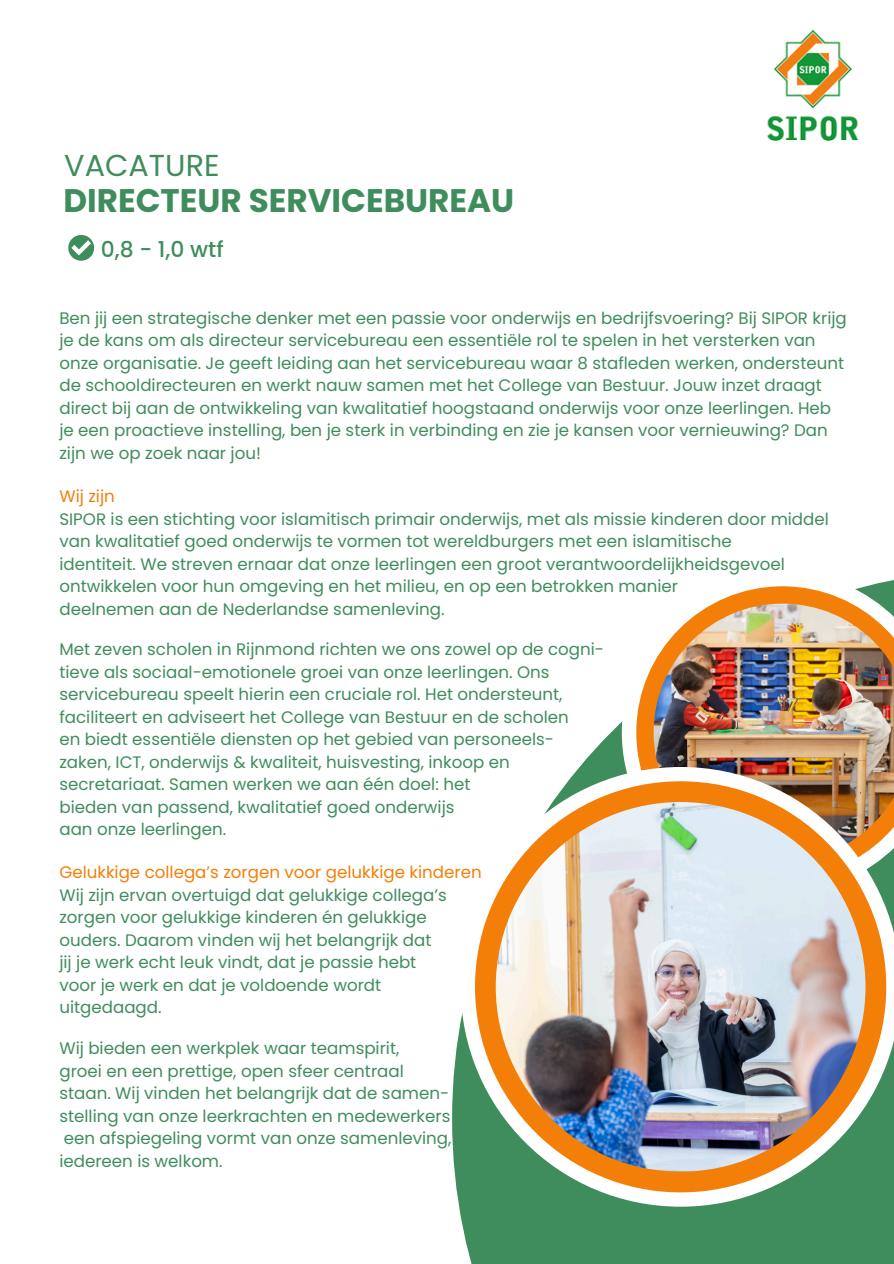
<style>
.page{position:relative;width:894px;height:1264px;background:#fff}
.page>*{position:absolute;margin:0;border:0;box-sizing:border-box;transform-origin:0 0}
.t1{font:700 32.55px "Poppins";color:#3f8d5c}
.t2{font:30.3px "Poppins";color:#3f8d5c}
.t3{font:500 21.9px "Poppins";color:#3f8d5c}
.t4{font:16.65px/22.5px "Poppins";color:#3f8d5c}
.t5{font:16.65px "Poppins";color:#f37f09}
</style>
<div class="page">
<svg style="left:452px;top:1026px;width:28px;height:237px;fill:#3f8d5c"></svg>
<svg style="left:480px;top:722px;width:413px;height:541px;fill:#3f8d5c"></svg>
<svg style="left:621px;top:580px;width:272px;height:187px"></svg>
<svg style="left:636px;top:586px;width:257px;height:181px"></svg>
<img style="left:653px;top:603px;width:240px;height:164px">
<svg style="left:460px;top:767px;width:433px;height:439px"></svg>
<div style="left:475px;top:781px;width:411px;height:411px;background:#f37f09;border-radius:50%"></div>
<img style="left:495px;top:802px;width:370px;height:369px;border-radius:50%">
<img style="left:767px;top:29px;width:92px;height:112px">
<svg style="left:68px;top:235px;width:26px;height:26px"></svg>
<svg style="left:71px;top:240px;width:20px;height:15px"></svg>
<p class="t2" style="left:64px;top:144px;width:157px">VACATURE</p>
<p class="t1" style="left:63px;top:178px;width:452px">DIRECTEUR SERVICEBUREAU</p>
<p class="t3" style="left:101px;top:234px;width:124px">0,8 - 1,0 wtf</p>
<p class="t4" style="left:59px;top:306px;width:788px">Ben jij een strategische denker met een passie voor onderwijs en bedrijfsvoering? Bij SIPOR krijg je de kans om als directeur servicebureau een essentiële rol te spelen in het versterken van onze organisatie. Je geeft leiding aan het servicebureau waar 8 stafleden werken, ondersteunt de schooldirecteuren en werkt nauw samen met het College van Bestuur. Jouw inzet draagt direct bij aan de ontwikkeling van kwalitatief hoogstaand onderwijs voor onze leerlingen. Heb je een proactieve instelling, ben je sterk in verbinding en zie je kansen voor vernieuwing? Dan zijn we op zoek naar jou!</p>
<p class="t5" style="left:59px;top:485px;width:57px">Wij zijn</p>
<p class="t4" style="left:59px;top:507px;width:770px">SIPOR is een stichting voor islamitisch primair onderwijs, met als missie kinderen door middel van kwalitatief goed onderwijs te vormen tot wereldburgers met een islamitische</p>
<p class="t4" style="left:59px;top:552px;width:726px">identiteit. We streven ernaar dat onze leerlingen een groot verantwoordelijkheidsgevoel ontwikkelen voor hun omgeving en het milieu, en op een betrokken manier</p>
<p class="t4" style="left:59px;top:597px;width:386px">deelnemen aan de Nederlandse samenleving.</p>
<p class="t4" style="left:59px;top:638px;width:546px">Met zeven scholen in Rijnmond richten we ons zowel op de cogni-</p>
<p class="t4" style="left:59px;top:660px;width:491px">tieve als sociaal-emotionele groei van onze leerlingen. Ons</p>
<p class="t4" style="left:59px;top:683px;width:504px">servicebureau speelt hierin een cruciale rol. Het ondersteunt,</p>
<p class="t4" style="left:59px;top:705px;width:510px">faciliteert en adviseert het College van Bestuur en de scholen</p>
<p class="t4" style="left:59px;top:728px;width:496px">en biedt essentiële diensten op het gebied van personeels-</p>
<p class="t4" style="left:59px;top:750px;width:452px">zaken, ICT, onderwijs &amp; kwaliteit, huisvesting, inkoop en</p>
<p class="t4" style="left:59px;top:773px;width:412px">secretariaat. Samen werken we aan één doel: het</p>
<p class="t4" style="left:59px;top:795px;width:396px">bieden van passend, kwalitatief goed onderwijs</p>
<p class="t4" style="left:59px;top:818px;width:168px">aan onze leerlingen.</p>
<p class="t5" style="left:59px;top:861px;width:423px">Gelukkige collega’s zorgen voor gelukkige kinderen</p>
<h3 class="t4" style="left:59px;top:883px;width:389px">Wij zijn ervan overtuigd dat gelukkige collega’s</h3>
<p class="t4" style="left:59px;top:906px;width:369px">zorgen voor gelukkige kinderen én gelukkige</p>
<p class="t4" style="left:59px;top:928px;width:373px">ouders. Daarom vinden wij het belangrijk dat</p>
<p class="t4" style="left:59px;top:951px;width:358px">jij je werk echt leuk vindt, dat je passie hebt</p>
<p class="t4" style="left:59px;top:973px;width:323px">voor je werk en dat je voldoende wordt</p>
<p class="t4" style="left:59px;top:996px;width:104px">uitgedaagd.</p>
<p class="t4" style="left:59px;top:1036px;width:341px">Wij bieden een werkplek waar teamspirit,</p>
<p class="t4" style="left:59px;top:1059px;width:346px">groei en een prettige, open sfeer centraal</p>
<p class="t4" style="left:59px;top:1081px;width:391px">staan. Wij vinden het belangrijk dat de samen-</p>
<p class="t4" style="left:59px;top:1104px;width:392px">stelling van onze leerkrachten en medewerkers</p>
<p class="t4" style="left:64px;top:1126px;width:389px">een afspiegeling vormt van onze samenleving,</p>
<p class="t4" style="left:59px;top:1149px;width:165px">iedereen is welkom.</p>
</div>
